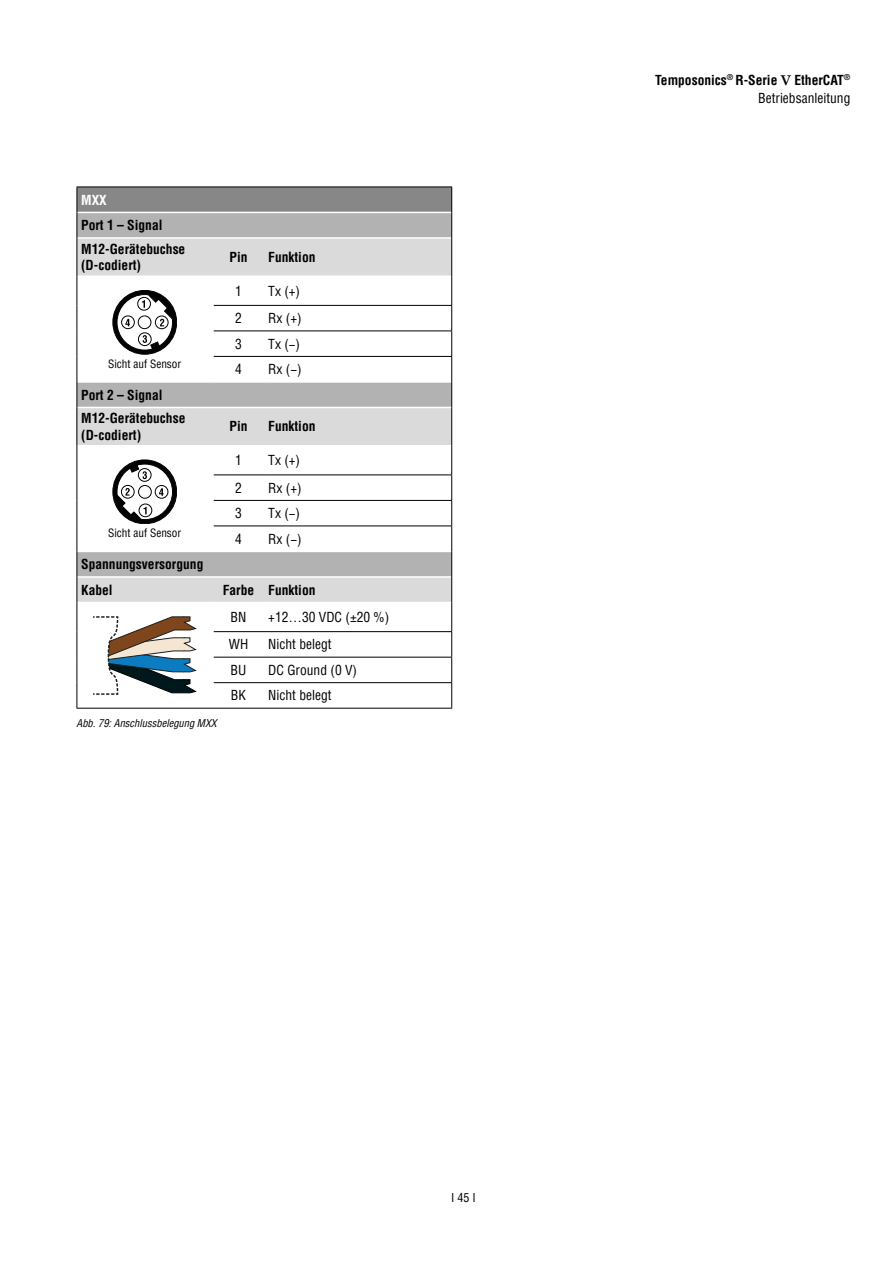
<style>
.page{position:relative;width:893px;height:1263px;background:#fff}
.page>*{position:absolute;margin:0;border:0;box-sizing:border-box;transform-origin:0 0}
.t1{font:700 condensed 13.5px/23.9px "Helvetica LT Pro";color:#000}
.t2{font:condensed 13.5px "Helvetica LT Pro";color:#000}
.t3{font:700 condensed 13.5px "Helvetica LT Pro";color:#fff}
.t4{font:condensed 12px "Helvetica LT Pro";color:#000}
.t5{font:condensed 11.25px "Helvetica LT Pro";color:#000}
.t6{font:italic condensed 10.5px "Helvetica LT Pro";color:#000}
.s1{font-family:"Century Schoolbook";font-stretch:normal}
.s2{font-weight:400}
</style>
<div class="page">
<div style="left:77px;top:187px;width:375px;height:25px;background:#878787"></div>
<div style="left:78px;top:213px;width:373px;height:24px;background:#b3b2b2"></div>
<svg style="left:78px;top:239px;width:373px;height:363px"></svg>
<div style="left:77px;top:407px;width:136px;height:39px;background:#dadada"></div>
<hr style="left:264px;top:551px;width:187px;height:1px;background:#fff">
<hr style="left:212px;top:356px;width:2px;height:25px;background:#fff">
<hr style="left:212px;top:526px;width:2px;height:25px;background:#fff">
<hr style="left:212px;top:277px;width:2px;height:28px;background:#fff">
<hr style="left:212px;top:305px;width:2px;height:26px;background:#fff">
<hr style="left:212px;top:331px;width:2px;height:25px;background:#fff">
<hr style="left:212px;top:446px;width:2px;height:29px;background:#fff">
<hr style="left:212px;top:475px;width:2px;height:25px;background:#fff">
<hr style="left:212px;top:500px;width:2px;height:26px;background:#fff">
<hr style="left:213px;top:275px;width:51px;height:2px;background:#fff">
<hr style="left:264px;top:275px;width:187px;height:2px;background:#fff">
<hr style="left:213px;top:445px;width:51px;height:1px;background:#fff">
<hr style="left:264px;top:445px;width:187px;height:1px;background:#fff">
<hr style="left:77px;top:275px;width:136px;height:2px;background:#fff">
<hr style="left:77px;top:445px;width:136px;height:1px;background:#fff">
<hr style="left:213px;top:551px;width:51px;height:1px;background:#fff">
<hr style="left:77px;top:551px;width:136px;height:1px;background:#fff">
<hr style="left:77px;top:381px;width:136px;height:2px;background:#fff">
<hr style="left:213px;top:381px;width:51px;height:2px;background:#fff">
<hr style="left:264px;top:381px;width:187px;height:2px;background:#fff">
<hr style="left:77px;top:407px;width:136px;height:1px;background:#fff">
<hr style="left:213px;top:407px;width:51px;height:1px;background:#fff">
<hr style="left:264px;top:407px;width:187px;height:1px;background:#fff">
<hr style="left:77px;top:576px;width:136px;height:2px;background:#fff">
<hr style="left:213px;top:576px;width:51px;height:2px;background:#fff">
<hr style="left:264px;top:576px;width:187px;height:2px;background:#fff">
<hr style="left:77px;top:187px;width:136px;height:1px;background:#000">
<hr style="left:213px;top:187px;width:51px;height:1px;background:#000">
<hr style="left:264px;top:187px;width:188px;height:1px;background:#000">
<svg style="left:77px;top:187px;width:1px;height:51px"></svg>
<svg style="left:451px;top:187px;width:1px;height:51px"></svg>
<hr style="left:77px;top:238px;width:1px;height:38px;background:#000">
<hr style="left:451px;top:238px;width:1px;height:38px;background:#000">
<svg style="left:77px;top:276px;width:1px;height:131px"></svg>
<hr style="left:77px;top:407px;width:1px;height:39px;background:#000">
<hr style="left:451px;top:407px;width:1px;height:39px;background:#000">
<svg style="left:451px;top:276px;width:1px;height:131px"></svg>
<hr style="left:77px;top:602px;width:1px;height:30px;background:#000">
<svg style="left:77px;top:632px;width:1px;height:76px"></svg>
<svg style="left:77px;top:446px;width:1px;height:156px"></svg>
<svg style="left:451px;top:446px;width:1px;height:262px"></svg>
<hr style="left:77px;top:708px;width:136px;height:1px;background:#000">
<hr style="left:213px;top:708px;width:51px;height:1px;background:#000">
<hr style="left:264px;top:708px;width:188px;height:1px;background:#000">
<hr style="left:214px;top:305px;width:50px;height:1px;background:#000">
<hr style="left:264px;top:305px;width:188px;height:1px;background:#000">
<hr style="left:214px;top:330px;width:50px;height:1px;background:#000">
<hr style="left:264px;top:330px;width:188px;height:1px;background:#000">
<hr style="left:214px;top:356px;width:50px;height:1px;background:#000">
<hr style="left:264px;top:356px;width:188px;height:1px;background:#000">
<hr style="left:214px;top:474px;width:50px;height:1px;background:#000">
<hr style="left:264px;top:474px;width:188px;height:1px;background:#000">
<hr style="left:214px;top:500px;width:50px;height:1px;background:#000">
<hr style="left:264px;top:500px;width:188px;height:1px;background:#000">
<hr style="left:214px;top:525px;width:50px;height:1px;background:#000">
<hr style="left:264px;top:525px;width:188px;height:1px;background:#000">
<hr style="left:264px;top:631px;width:188px;height:1px;background:#000">
<hr style="left:264px;top:657px;width:188px;height:1px;background:#000">
<hr style="left:264px;top:682px;width:188px;height:1px;background:#000">
<hr style="left:214px;top:631px;width:50px;height:1px;background:#000">
<hr style="left:214px;top:657px;width:50px;height:1px;background:#000">
<hr style="left:214px;top:682px;width:50px;height:1px;background:#000">
<div style="left:113px;top:290px;width:64px;height:64px;background:#020203;border-radius:50%"></div>
<div style="left:113px;top:290px;width:64px;height:64px;border:1px solid #020203;border-radius:50%"></div>
<svg style="left:117px;top:294px;width:56px;height:56px"></svg>
<div style="left:113px;top:460px;width:64px;height:64px;background:#020203;border-radius:50%"></div>
<div style="left:113px;top:460px;width:64px;height:64px;border:1px solid #020203;border-radius:50%"></div>
<svg style="left:117px;top:464px;width:56px;height:56px"></svg>
<svg style="left:93px;top:616px;width:103px;height:79px"></svg>
<p class="t3" style="left:81px;top:191px;width:27px">MXX</p>
<p class="t1" style="left:81px;top:213px;width:106px">Port 1 – Signal<br>M12-Gerätebuchse</p>
<p class="t1" style="left:81px;top:253px;width:61px">(D-codiert)</p>
<p class="t5" style="left:108px;top:357px;width:75px">Sicht auf Sensor</p>
<p class="t1" style="left:81px;top:382px;width:106px">Port 2 – Signal<br>M12-Gerätebuchse</p>
<p class="t1" style="left:81px;top:422px;width:61px">(D-codiert)</p>
<p class="t5" style="left:108px;top:526px;width:75px">Sicht auf Sensor</p>
<p class="t1" style="left:81px;top:551px;width:124px;line-height:25.5px">Spannungsversorgung<br>Kabel</p>
<p class="t1" style="left:229px;top:245px;width:20px">Pin</p>
<p class="t1" style="left:268px;top:245px;width:49px">Funktion</p>
<p class="t2" style="left:235px;top:282px;width:8px">1</p>
<p class="t2" style="left:268px;top:282px;width:33px">Tx (+)</p>
<p class="t2" style="left:235px;top:310px;width:8px">2</p>
<p class="t2" style="left:268px;top:310px;width:35px">Rx (+)</p>
<p class="t2" style="left:235px;top:335px;width:8px">3</p>
<p class="t2" style="left:268px;top:335px;width:33px">Tx (−)</p>
<p class="t2" style="left:235px;top:361px;width:8px">4</p>
<p class="t2" style="left:268px;top:361px;width:35px">Rx (−)</p>
<p class="t1" style="left:229px;top:414px;width:20px">Pin</p>
<p class="t1" style="left:268px;top:414px;width:49px">Funktion</p>
<p class="t2" style="left:235px;top:452px;width:8px">1</p>
<p class="t2" style="left:268px;top:452px;width:33px">Tx (+)</p>
<p class="t2" style="left:235px;top:479px;width:8px">2</p>
<p class="t2" style="left:268px;top:479px;width:35px">Rx (+)</p>
<p class="t2" style="left:235px;top:505px;width:8px">3</p>
<p class="t2" style="left:268px;top:505px;width:33px">Tx (−)</p>
<p class="t2" style="left:235px;top:530px;width:8px">4</p>
<p class="t2" style="left:268px;top:530px;width:35px">Rx (−)</p>
<p class="t1" style="left:223px;top:577px;width:94px">Farbe Funktion</p>
<p class="t2" style="left:231px;top:608px;width:17px">BN</p>
<p class="t2" style="left:268px;top:608px;width:123px">+12…30 VDC (±20 %)</p>
<p class="t2" style="left:229px;top:636px;width:21px">WH</p>
<p class="t2" style="left:268px;top:636px;width:65px">Nicht belegt</p>
<p class="t2" style="left:231px;top:661px;width:17px">BU</p>
<p class="t2" style="left:268px;top:661px;width:90px">DC Ground (0 V)</p>
<p class="t2" style="left:231px;top:687px;width:17px">BK</p>
<p class="t2" style="left:268px;top:687px;width:65px">Nicht belegt</p>
<p class="t6" style="left:77px;top:716px;width:142px">Abb. 79: Anschlussbelegung MXX</p>
<p class="t1" style="left:655px;top:70px;width:197px;line-height:18px;text-align:right">Temposonics<sup>®</sup> R-Serie <span class="s1">V</span> EtherCAT<sup>®<br></sup><span class="s2">Betriebsanleitung</span></p>
<p class="t4" style="left:451px;top:1190px;width:26px">I 45 I</p>
</div>
